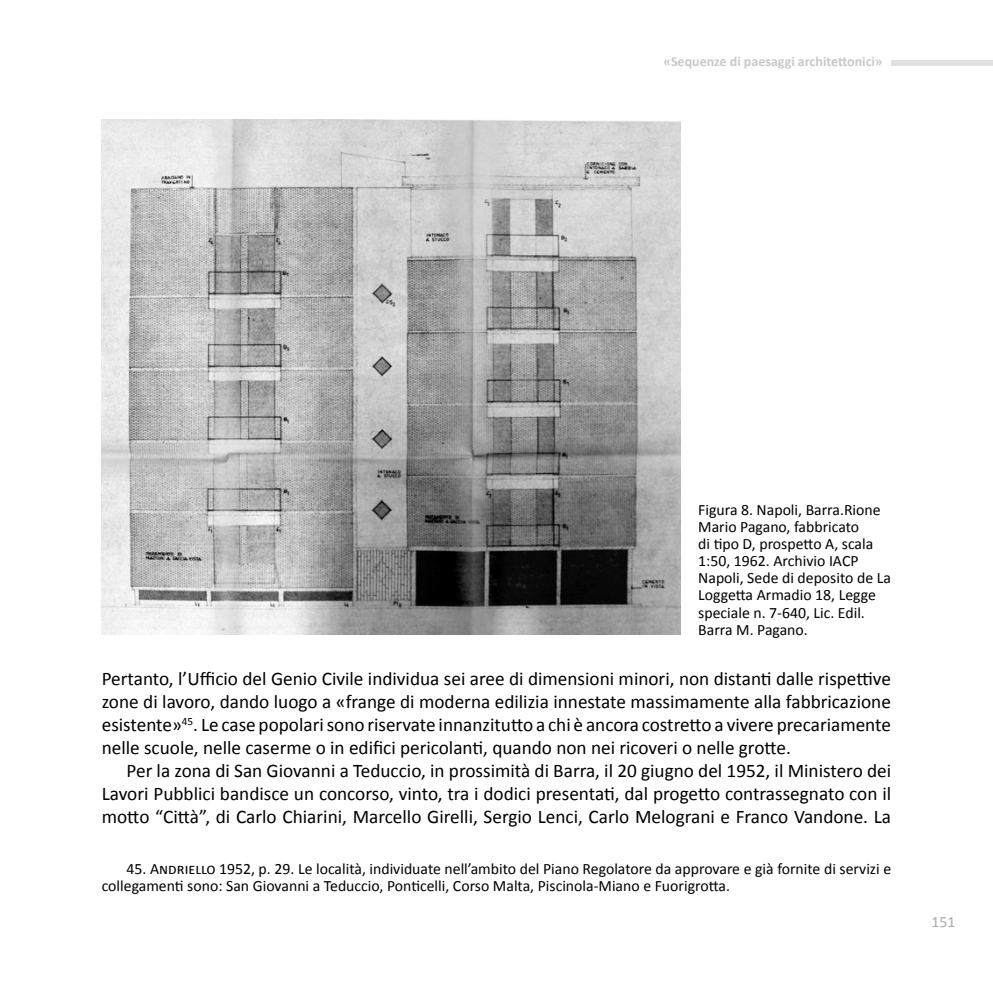
<style>
.page{position:relative;width:993px;height:993px;background:#fff}
.page>*{position:absolute;margin:0;border:0;box-sizing:border-box;transform-origin:0 0}
.t1{font:19.25px/23.1px "Calibri";color:#000;text-align:justify}
.t2{font:15.75px/17.2px "Calibri";color:#000}
.t3{font:15.75px "Calibri";color:#a9abae}
.t4{font:700 14px "Calibri";color:#c9c9c9}
</style>
<div class="page">
<div style="left:890px;top:61px;width:102px;height:5px;background:#e1e1e1"></div>
<img style="left:102px;top:119px;width:578px;height:515px">
<p class="t4" style="left:663px;top:51px;width:220px">«Sequenze di paesaggi architettonici»</p>
<p class="t2" style="left:698px;top:500px;width:194px">Figura 8. Napoli, Barra.Rione<br>Mario Pagano, fabbricato<br>di tipo D, prospetto A, scala<br>1:50, 1962. Archivio IACP<br>Napoli, Sede di deposito de La<br>Loggetta Armadio 18, Legge speciale n. 7-640, Lic. Edil.<br>Barra M. Pagano.</p>
<p class="t1" style="left:102px;top:666px;width:790px">Pertanto, l’Ufficio del Genio Civile individua sei aree di dimensioni minori, non distanti dalle rispettive zone di lavoro, dando luogo a «frange di moderna edilizia innestate massimamente alla fabbricazione esistente»<sup>45</sup>. Le case popolari sono riservate innanzitutto a chi è ancora costretto a vivere precariamente nelle scuole, nelle caserme o in edifici pericolanti, quando non nei ricoveri o nelle grotte.</p>
<p class="t1" style="left:102px;top:758px;width:790px;text-indent:25px">Per la zona di San Giovanni a Teduccio, in prossimità di Barra, il 20 giugno del 1952, il Ministero dei Lavori Pubblici bandisce un concorso, vinto, tra i dodici presentati, dal progetto contrassegnato con il motto “Città”, di Carlo Chiarini, Marcello Girelli, Sergio Lenci, Carlo Melograni e Franco Vandone. La</p>
<p class="t2" style="left:102px;top:859px;width:790px;text-indent:25px">45. Andriello 1952, p. 29. Le località, individuate nell’ambito del Piano Regolatore da approvare e già fornite di servizi e collegamenti sono: San Giovanni a Teduccio, Ponticelli, Corso Malta, Piscinola-Miano e Fuorigrotta.</p>
<p class="t3" style="left:931px;top:910px;width:25px">151</p>
</div>
